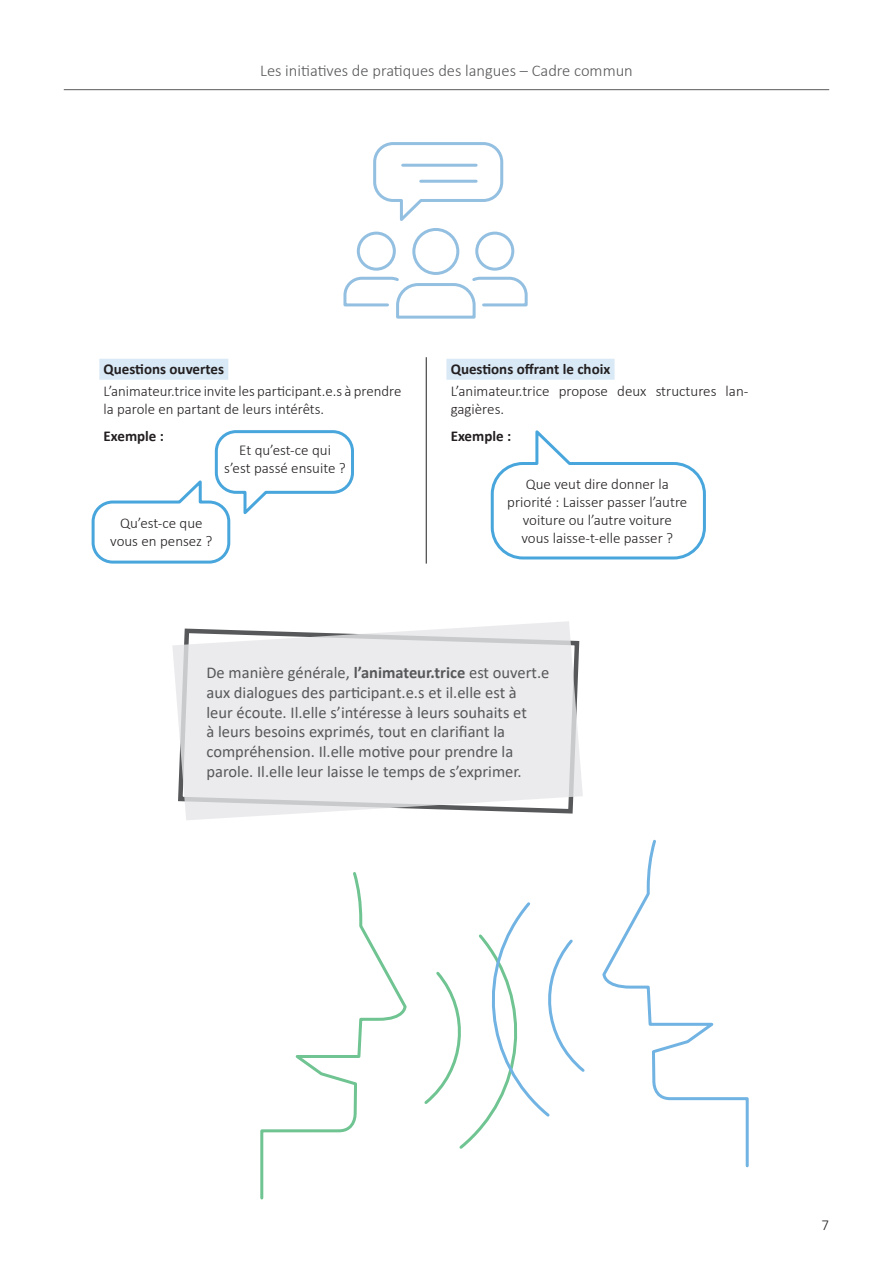
<style>
.page{position:relative;width:893px;height:1263px;background:#fff}
.page>*{position:absolute;margin:0;border:0;box-sizing:border-box;transform-origin:0 0}
.txt_gpl{font:16.5px/19.8px "Calibri";color:#57585a}
.txt_gpl-2{font:300 16.5px "Calibri";color:#57585a}
.txt_gpl-3{font:300 15px/18px "Calibri";color:#231f20;text-align:center}
.annexe_zt_gpl{font:700 15px "Calibri";color:#231f20}
.txt_gpl-4{font:700 15px "Calibri";color:#231f20}
.s1{font-weight:700}
</style>
<div class="page">
<svg style="left:343px;top:142px;width:185px;height:177px"></svg>
<svg style="left:260px;top:872px;width:215px;height:328px"></svg>
<svg style="left:475px;top:839px;width:274px;height:329px"></svg>
<div style="left:99px;top:359px;width:129px;height:21px;background:#d9e9f6"></div>
<svg style="left:490px;top:430px;width:216px;height:130px"></svg>
<svg style="left:172px;top:621px;width:411px;height:199px;background:#e8e8ea"></svg>
<svg style="left:91px;top:430px;width:263px;height:134px"></svg>
<hr style="left:426px;top:357px;width:1px;height:207px;background:#231f20">
<div style="left:446px;top:359px;width:169px;height:21px;background:#d9e9f6"></div>
<hr style="left:64px;top:89px;width:765px;height:1px;background:#5a5a5d">
<p class="txt_gpl-2" style="left:260px;top:60px;width:374px">Les initiatives de pratiques des langues – Cadre commun</p>
<p class="annexe_zt_gpl" style="left:104px;top:359px;width:122px">Questions ouvertes</p>
<p class="txt_gpl-3" style="left:104px;top:382px;width:299px;text-align:left">L’animateur.trice invite les participant.e.s à prendre la parole en partant de leurs intérêts.</p>
<p class="txt_gpl-4" style="left:104px;top:425px;width:62px">Exemple :</p>
<p class="txt_gpl-3" style="left:224px;top:441px;width:123px">Et qu’est-ce qui s’est passé ensuite ?</p>
<p class="txt_gpl-3" style="left:110px;top:514px;width:104px">Qu’est-ce que vous en pensez ?</p>
<p class="annexe_zt_gpl" style="left:451px;top:359px;width:161px">Questions offrant le choix</p>
<p class="txt_gpl-3" style="left:451px;top:382px;width:299px;text-align:left">L’animateur.trice propose deux structures lan&shy;gagières.</p>
<p class="txt_gpl-4" style="left:451px;top:425px;width:62px">Exemple :</p>
<p class="txt_gpl-3" style="left:507px;top:475px;width:182px">Que veut dire donner la priorité : Laisser passer l’autre voiture ou l’autre voiture vous laisse-t-elle passer ?</p>
<p class="txt_gpl" style="left:206px;top:662px;width:344px">De manière générale, <span class="s1">l’animateur.trice</span> est ouvert.e aux dialogues des participant.e.s et il.elle est à<br>leur écoute. Il.elle s’intéresse à leurs souhaits et<br>à leurs besoins exprimés, tout en clarifiant la compréhension. Il.elle motive pour prendre la parole. Il.elle leur laisse le temps de s’exprimer.</p>
<p class="txt_gpl-3" style="left:822px;top:1215px;width:9px">7</p>
</div>
